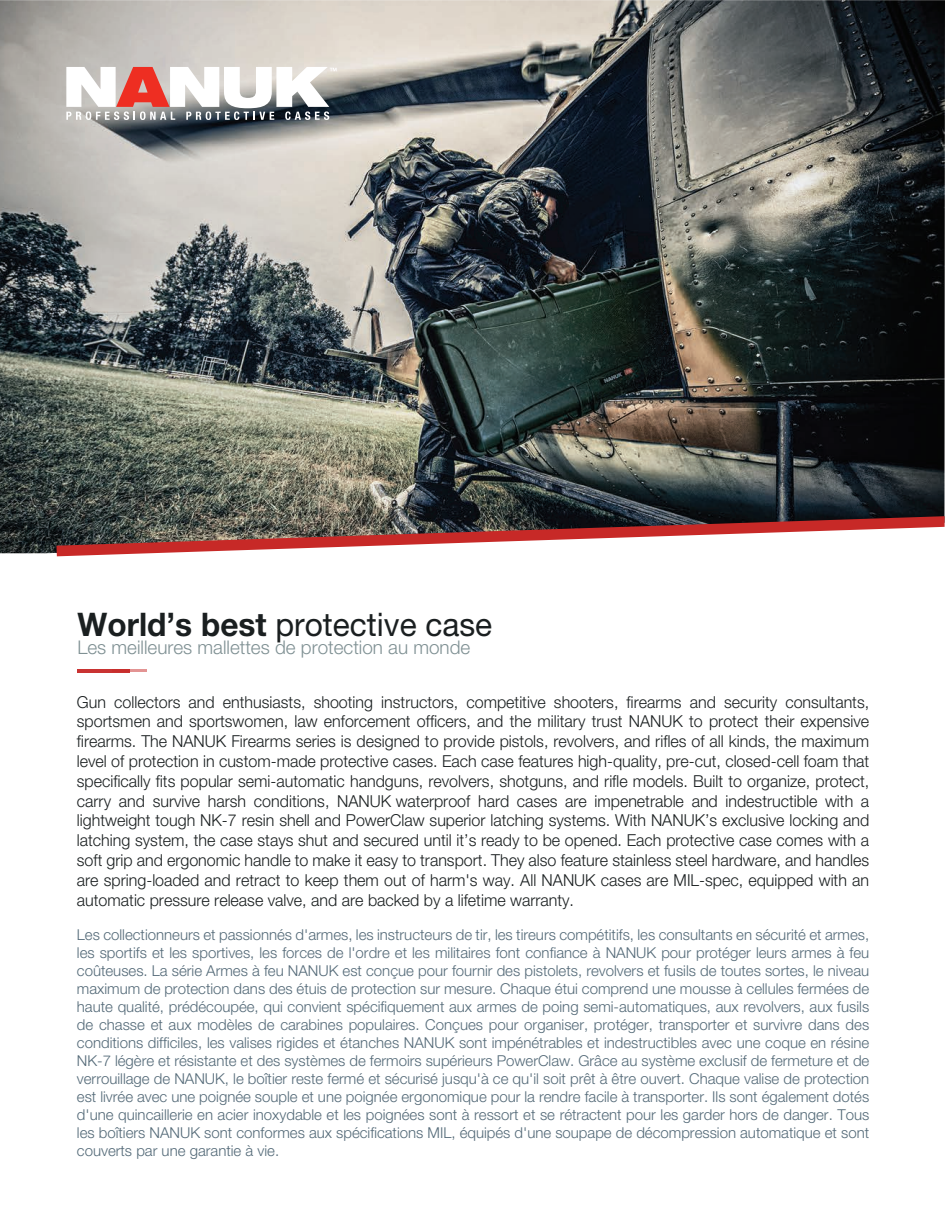
<style>
.page{position:relative;width:945px;height:1215px;background:#fff}
.page>*{position:absolute;margin:0;border:0;box-sizing:border-box;transform-origin:0 0}
.t1{font:32.55px "Helvetica Neue LT Std";color:#1a1f20}
.t2{font:300 18.9px "Helvetica Neue LT Std";color:#809194}
.t3{font:300 16.5px/19.8px "Helvetica Neue LT Std";color:#1a1f20;text-align:justify}
.t4{font:300 15px/18px "Helvetica Neue LT Std";color:#546a78;text-align:justify}
.s1{font-weight:700}
</style>
<div class="page">
<hr style="left:77px;top:669px;width:53px;height:4px;background:#c93332">
<hr style="left:112px;top:670px;width:35px;height:2px;background:#c72927">
<img style="left:0;top:0;width:945px;height:553px">
<svg style="left:66px;top:67px;width:271px;height:53px"></svg>
<svg style="left:56px;top:516px;width:889px;height:40px"></svg>
<h1 class="t1" style="left:78px;top:605px;width:416px"><span class="s1">World’s best</span> protective case</h1>
<p class="t2" style="left:77px;top:636px;width:395px">Les meilleures mallettes de protection au monde</p>
<p class="t3" style="left:77px;top:691px;width:794px">Gun collectors and enthusiasts, shooting instructors, competitive shooters, firearms and security consultants, sportsmen and sportswomen, law enforcement officers, and the military trust NANUK to protect their expensive firearms. The NANUK Firearms series is designed to provide pistols, revolvers, and rifles of all kinds, the maximum level of protection in custom-made protective cases. Each case features high-quality, pre-cut, closed-cell foam that specifically fits popular semi-automatic handguns, revolvers, shotguns, and rifle models. Built to organize, protect, carry and survive harsh conditions, NANUK waterproof hard cases are impenetrable and indestructible with a lightweight tough NK-7 resin shell and PowerClaw superior latching systems. With NANUK’s exclusive locking and latching system, the case stays shut and secured until it’s ready to be opened. Each protective case comes with a soft grip and ergonomic handle to make it easy to transport. They also feature stainless steel hardware, and handles are spring-loaded and retract to keep them out of harm's way. All NANUK cases are MIL-spec, equipped with an automatic pressure release valve, and are backed by a lifetime warranty.</p>
<p class="t4" style="left:77px;top:925px;width:794px">Les collectionneurs et passionnés d'armes, les instructeurs de tir, les tireurs compétitifs, les consultants en sécurité et armes, les sportifs et les sportives, les forces de l'ordre et les militaires font confiance à NANUK pour protéger leurs armes à feu coûteuses. La série Armes à feu NANUK est conçue pour fournir des pistolets, revolvers et fusils de toutes sortes, le niveau maximum de protection dans des étuis de protection sur mesure. Chaque étui comprend une mousse à cellules fermées de haute qualité, prédécoupée, qui convient spécifiquement aux armes de poing semi-automatiques, aux revolvers, aux fusils de chasse et aux modèles de carabines populaires. Conçues pour organiser, protéger, transporter et survivre dans des conditions difficiles, les valises rigides et étanches NANUK sont impénétrables et indestructibles avec une coque en résine NK-7 légère et résistante et des systèmes de fermoirs supérieurs PowerClaw. Grâce au système exclusif de fermeture et de verrouillage de NANUK, le boîtier reste fermé et sécurisé jusqu'à ce qu'il soit prêt à être ouvert. Chaque valise de protection est livrée avec une poignée souple et une poignée ergonomique pour la rendre facile à transporter. Ils sont également dotés d'une quincaillerie en acier inoxydable et les poignées sont à ressort et se rétractent pour les garder hors de danger. Tous les boîtiers NANUK sont conformes aux spécifications MIL, équipés d'une soupape de décompression automatique et sont couverts par une garantie à vie.</p>
</div>
